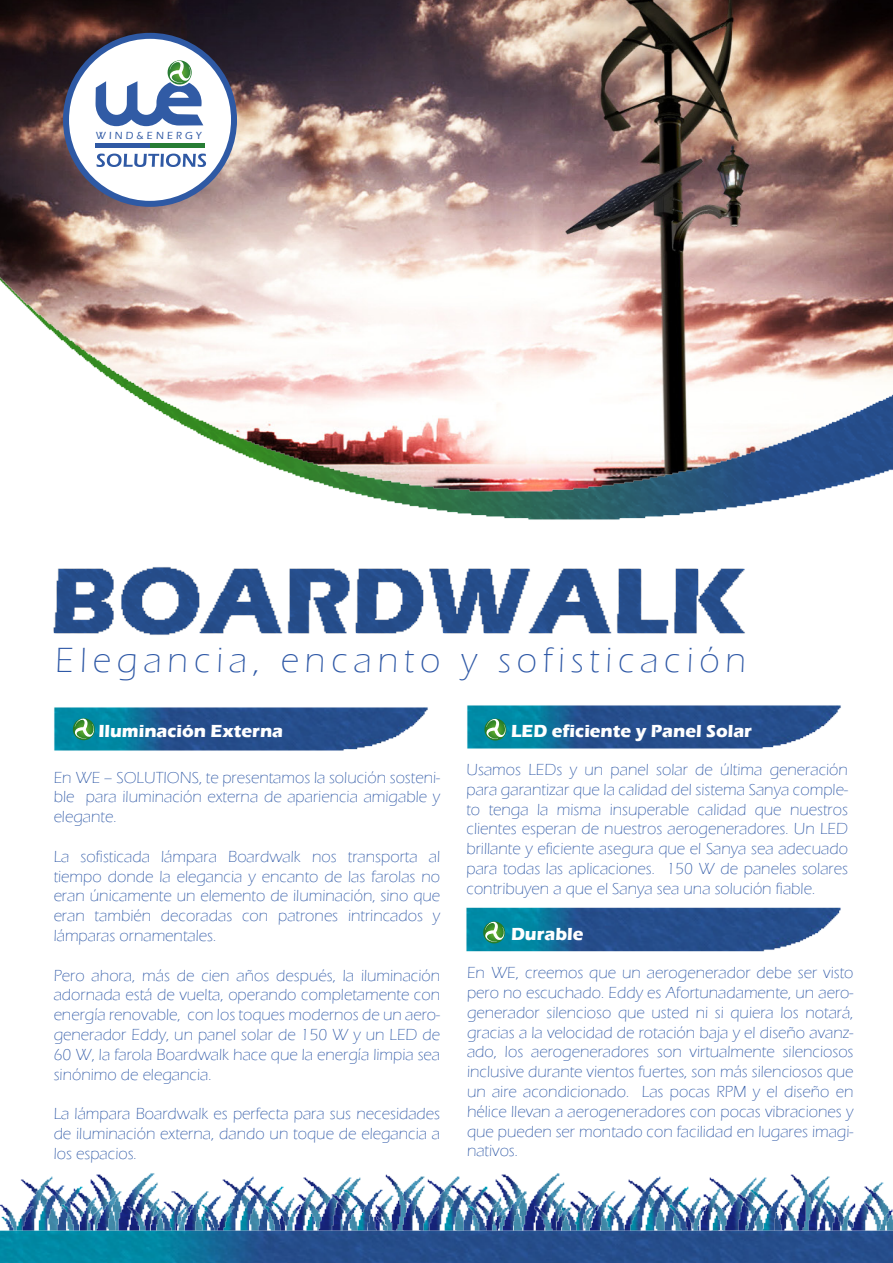
<style>
.page{position:relative;width:893px;height:1263px;background:#fff}
.page>*{position:absolute;margin:0;border:0;box-sizing:border-box;transform-origin:0 0}
.t1{font:300 36px "Eras ITC";letter-spacing:.165em;color:#2e58a6}
.t2{font:700 18px "Eras ITC";color:#fff}
.t3{font:300 16.5px/19.8px "Eras ITC";color:#2e58a6;text-align:justify}
.t4{font:500 10.65px "Eras ITC";letter-spacing:.3em;color:#2f59a4}
</style>
<div class="page">
<img style="left:482px;top:705px;width:359px;height:44px">
<img style="left:53px;top:573px;width:769px;height:140px">
<img style="left:466px;top:907px;width:375px;height:45px">
<img style="left:53px;top:653px;width:429px;height:98px">
<svg style="left:483px;top:718px;width:25px;height:24px"></svg>
<svg style="left:482px;top:921px;width:24px;height:23px"></svg>
<img style="left:0;top:1176px;width:891px;height:87px">
<svg style="left:72px;top:718px;width:24px;height:23px"></svg>
<img style="left:0;top:0;width:893px;height:224px">
<img style="left:0;top:224px;width:893px;height:349px">
<div style="left:66px;top:36px;width:168px;height:168px;background:#fff;border-radius:50%"></div>
<div style="left:63px;top:33px;width:174px;height:174px;border:6px solid #2e59a4;border-radius:50%"></div>
<svg style="left:96px;top:154px;width:110px;height:13px"></svg>
<hr style="left:96px;top:143px;width:54px;height:4px;background:#2f59a4">
<hr style="left:151px;top:143px;width:54px;height:4px;background:#277d34">
<svg style="left:55px;top:21px;width:148px;height:107px"></svg>
<img style="left:891px;top:1209px;width:2px;height:54px">
<p class="t4" style="left:96px;top:129px;width:107px">WIND&amp;ENERGY</p>
<h1 class="t1" style="left:55px;top:640px;width:692px">Elegancia, encanto y sofisticación</h1>
<p class="t2" style="left:98px;top:720px;width:186px">Iluminación Externa</p>
<p class="t3" style="left:54px;top:767px;width:388px">En WE – SOLUTIONS, te presentamos la solución sosteni&shy;ble para iluminación externa de apariencia amigable y elegante.</p>
<p class="t3" style="left:54px;top:847px;width:388px">La sofisticada lámpara Boardwalk nos transporta al tiempo donde la elegancia y encanto de las farolas no eran únicamente un elemento de iluminación, sino que eran también decoradas con patrones intrincados y lámparas ornamentales.</p>
<p class="t3" style="left:54px;top:965px;width:388px">Pero ahora, más de cien años después, la iluminación adornada está de vuelta, operando completamente con energía renovable, con los toques modernos de un aero&shy;generador Eddy, un panel solar de 150 W y un LED de 60 W, la farola Boardwalk hace que la energía limpia sea sinónimo de elegancia.</p>
<p class="t3" style="left:54px;top:1104px;width:388px">La lámpara Boardwalk es perfecta para sus necesidades de iluminación externa, dando un toque de elegancia a los espacios.</p>
<p class="t2" style="left:511px;top:721px;width:243px">LED eficiente y Panel Solar</p>
<p class="t3" style="left:466px;top:760px;width:383px">Usamos LEDs y un panel solar de última generación para garantizar que la calidad del sistema Sanya comple&shy;to tenga la misma insuperable calidad que nuestros clientes esperan de nuestros aerogeneradores. Un LED brillante y eficiente asegura que el Sanya sea adecuado para todas las aplicaciones. 150 W de paneles solares contribuyen a que el Sanya sea una solución fiable.</p>
<p class="t2" style="left:511px;top:924px;width:74px">Durable</p>
<p class="t3" style="left:467px;top:963px;width:388px">En WE, creemos que un aerogenerador debe ser visto pero no escuchado. Eddy es Afortunadamente, un aero&shy;generador silencioso que usted ni si quiera los notará, gracias a la velocidad de rotación baja y el diseño avanz&shy;ado, los aerogeneradores son virtualmente silenciosos inclusive durante vientos fuertes, son más silenciosos que un aire acondicionado. Las pocas RPM y el diseño en hélice llevan a aerogeneradores con pocas vibraciones y que pueden ser montado con facilidad en lugares imagi&shy;nativos.</p>
</div>
